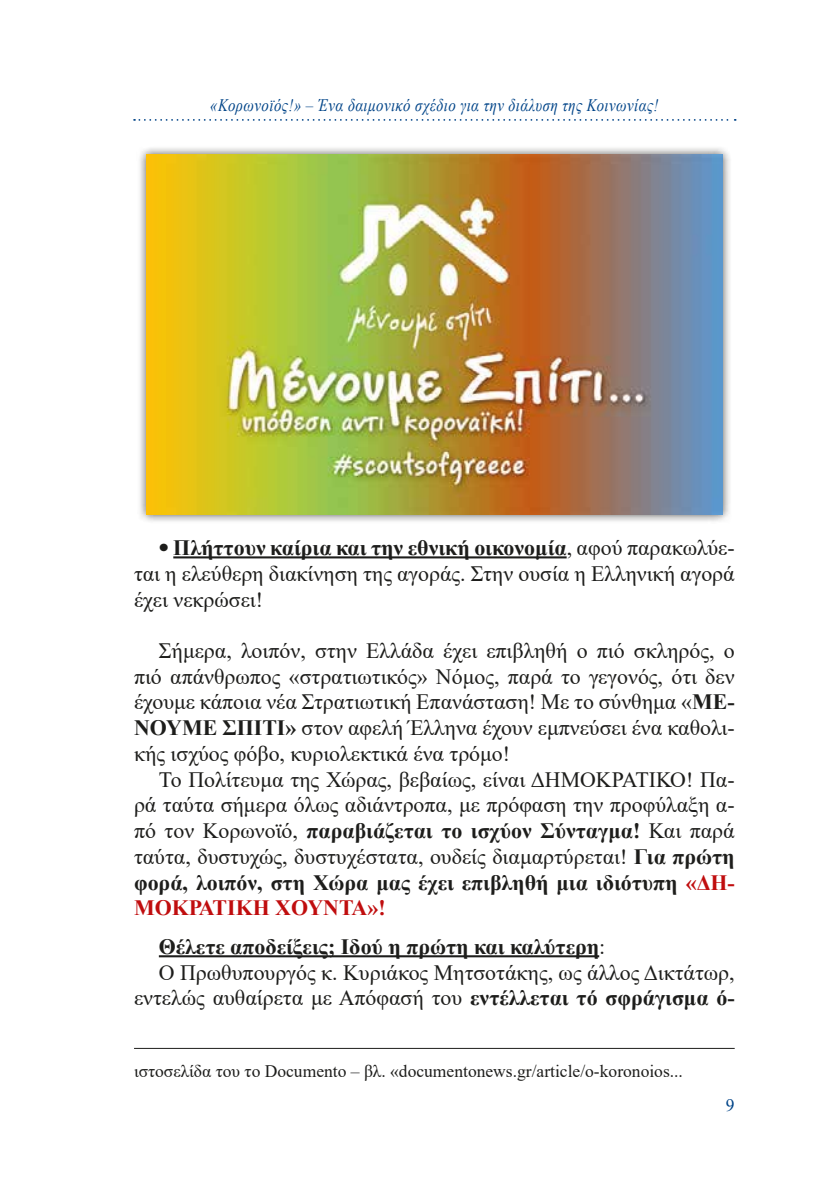
<style>
.page{position:relative;width:834px;height:1191px;background:#fff}
.page>*{position:absolute;margin:0;border:0;box-sizing:border-box;transform-origin:0 0}
.t1{font:21.88px/25.7px "Times New Roman";color:#1d1d1b;text-align:justify}
.t2{font:700 21.88px "Times New Roman";color:#1d1d1b}
.t3{font:17.5px "Times New Roman";color:#1d1d1b}
.t4{font:italic 17.5px "Times New Roman";letter-spacing:.03em;color:#048;scale:.85 1}
.t5{font:17.5px "Times New Roman";color:#048}
.s1{font-weight:700;font-size:28.35px}
.s2{font-weight:700}
.s3{font-weight:700;color:#c00d0e}
.s4{font-weight:400}
</style>
<div class="page">
<svg style="left:134px;top:119px;width:601px;height:2px"></svg>
<hr style="left:173px;top:556px;width:393px;height:2px;background:#1d1d1b">
<hr style="left:159px;top:955px;width:440px;height:2px;background:#1d1d1b">
<hr style="left:134px;top:1048px;width:600px;height:1px;background:#1d1d1b">
<div style="left:137px;top:145px;width:594px;height:378px;background:#1d1d1b;opacity:.75"></div>
<img style="left:146px;top:154px;width:576px;height:360px">
<p class="t4" style="left:210px;top:93px;width:529px">«Κορωνοϊός!» – Ένα δαιμονικό σχέδιο για την διάλυση της Κοινωνίας!</p>
<p class="t1" style="left:134px;top:534px;width:602px;text-indent:25px"><span class="s1">•</span> <span class="s2">Πλήττουν καίρια και την εθνική οικονομία</span>, αφού παρακωλύε&shy;ται η ελεύθερη διακίνηση της αγοράς. Στην ουσία η Ελληνική αγορά έχει νεκρώσει!</p>
<p class="t1" style="left:134px;top:637px;width:602px;text-indent:25px">Σήμερα, λοιπόν, στην Ελλάδα έχει επιβληθή ο πιό σκληρός, ο πιό απάνθρωπος «στρατιωτικός» Νόμος, παρά το γεγονός, ότι δεν έχουμε κάποια νέα Στρατιωτική Επανάσταση! Με το σύνθημα «<span class="s2">ΜΕ-ΝΟΥΜΕ ΣΠΙΤΙ»</span> στον αφελή Έλληνα έχουν εμπνεύσει ένα καθολι&shy;κής ισχύος φόβο, κυριολεκτικά ένα τρόμο!</p>
<p class="t1" style="left:134px;top:765px;width:602px;text-indent:25px">Το Πολίτευμα της Χώρας, βεβαίως, είναι ΔΗΜΟΚΡΑΤΙΚΟ! Πα&shy;ρά ταύτα σήμερα όλως αδιάντροπα, με πρόφαση την προφύλαξη α&shy;πό τον Κορωνοϊό, <span class="s2">παραβιάζεται το ισχύον Σύνταγμα!</span> Και παρά ταύτα, δυστυχώς, δυστυχέστατα, ουδείς διαμαρτύρεται! <span class="s2">Για πρώτη φορά, λοιπόν, στη Χώρα μας έχει επιβληθή μια ιδιότυπη</span> <span class="s3">«ΔΗ-ΜΟΚΡΑΤΙΚΗ ΧΟΥΝΤΑ»!</span></p>
<p class="t2" style="left:159px;top:930px;width:448px">Θέλετε αποδείξεις; Ιδού η πρώτη και καλύτερη<span class="s4">:</span></p>
<p class="t1" style="left:159px;top:958px;width:577px">Ο Πρωθυπουργός κ. Κυριάκος Μητσοτάκης, ως άλλος Δικτάτωρ,</p>
<p class="t1" style="left:134px;top:984px;width:602px">εντελώς αυθαίρετα με Απόφασή του <span class="s2">εντέλλεται τό σφράγισμα ό-</span></p>
<p class="t3" style="left:134px;top:1058px;width:550px">ιστοσελίδα του το Documento – βλ. «documentonews.gr/article/o-koronoios...</p>
<p class="t5" style="left:725px;top:1093px;width:10px">9</p>
</div>
